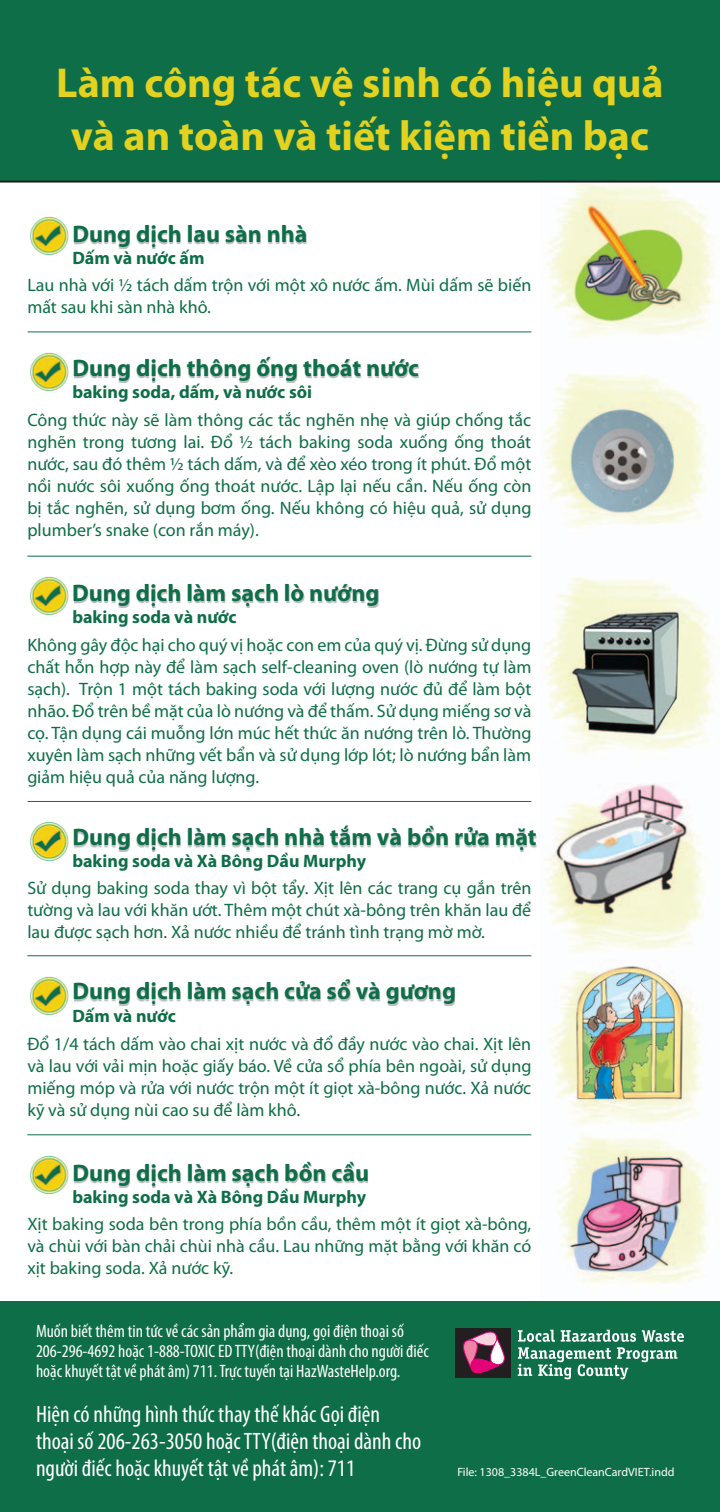
<style>
.page{position:relative;width:720px;height:1512px;background:#fff}
.page>*{position:absolute;margin:0;border:0;box-sizing:border-box;transform-origin:0 0}
.t1{font:700 42px/53px "Myriad Pro";color:#e3d220;text-align:center}
.t2{font:700 24px "Myriad Pro";color:#0d6e48}
.t3{font:condensed 23.8px/27.2px "Myriad Pro";color:#fff}
.t4{font:18px/22px "Myriad Pro";color:#0d6e48;text-align:justify}
.t5{font:condensed 18px/20px "Myriad Pro";color:#fff}
.t6{font:700 18px "Myriad Pro";color:#0d6e48}
.t7{font:12px "Myriad Pro";color:#fff}
</style>
<div class="page">
<img style="left:543px;top:183px;width:172px;height:1100px">
<div style="left:0;top:1301px;width:720px;height:211px;background:#0d6e48"></div>
<div style="left:0;top:0;width:720px;height:183px;background:#0d6e48"></div>
<div style="left:455px;top:1328px;width:56px;height:49px;background:#231f20"></div>
<svg style="left:463px;top:1331px;width:42px;height:43px"></svg>
<svg style="left:518px;top:1330px;width:166px;height:49px"></svg>
<svg style="left:74px;top:226px;width:233px;height:23px"></svg>
<img style="left:30px;top:216px;width:39px;height:40px">
<hr style="left:28px;top:332px;width:503px;height:1px;background:#0d6e48">
<hr style="left:27px;top:556px;width:504px;height:1px;background:#0d6e48">
<hr style="left:28px;top:801px;width:503px;height:1px;background:#0d6e48">
<hr style="left:27px;top:955px;width:504px;height:1px;background:#0d6e48">
<hr style="left:27px;top:1134px;width:504px;height:1px;background:#0d6e48">
<svg style="left:74px;top:358px;width:345px;height:25px"></svg>
<img style="left:30px;top:352px;width:39px;height:40px">
<svg style="left:74px;top:586px;width:305px;height:22px"></svg>
<img style="left:30px;top:576px;width:39px;height:40px">
<svg style="left:74px;top:828px;width:463px;height:24px"></svg>
<img style="left:30px;top:821px;width:39px;height:41px">
<svg style="left:74px;top:981px;width:381px;height:25px"></svg>
<img style="left:30px;top:976px;width:39px;height:40px">
<svg style="left:74px;top:1163px;width:294px;height:25px"></svg>
<img style="left:30px;top:1155px;width:39px;height:40px">
<h1 class="t1" style="left:56px;top:55px;width:609px">Làm công tác vệ sinh có hiệu quả và an toàn và tiết kiệm tiền bạc</h1>
<h2 class="t2" style="left:72px;top:218px;width:237px">Dung dịch lau sàn nhà</h2>
<p class="t6" style="left:72px;top:246px;width:134px">Dấm và nước ấm</p>
<p class="t4" style="left:27px;top:274px;width:506px">Lau nhà với ½ tách dấm trộn với một xô nước ấm. Mùi dấm sẽ biến mất sau khi sàn nhà khô.</p>
<h2 class="t2" style="left:72px;top:352px;width:348px">Dung dịch thông ống thoát nước</h2>
<p class="t6" style="left:72px;top:380px;width:241px">baking soda, dấm, và nước sôi</p>
<p class="t4" style="left:27px;top:408px;width:506px">Công thức này sẽ làm thông các tắc nghẽn nhẹ và giúp chống tắc nghẽn trong tương lai. Đổ ½ tách baking soda xuống ống thoát nước, sau đó thêm ½ tách dấm, và để xèo xéo trong ít phút. Đổ một nồi nước sôi xuống ống thoát nước. Lập lại nếu cần. Nếu ống còn bị tắc nghẽn, sử dụng bơm ống. Nếu không có hiệu quả, sử dụng plumber’s snake (con rắn máy).</p>
<h2 class="t2" style="left:72px;top:577px;width:309px">Dung dịch làm sạch lò nướng</h2>
<p class="t6" style="left:72px;top:605px;width:166px">baking soda và nước</p>
<p class="t4" style="left:27px;top:634px;width:506px">Không gây độc hại cho quý vị hoặc con em của quý vị. Đừng sử dụng chất hỗn hợp này để làm sạch self-cleaning oven (lò nướng tự làm sạch). Trộn 1 một tách baking soda với lượng nước đủ để làm bột nhão. Đổ trên bề mặt của lò nướng và để thấm. Sử dụng miếng sơ và cọ. Tận dụng cái muỗng lớn múc hết thức ăn nướng trên lò. Thường xuyên làm sạch những vết bẩn và sử dụng lớp lót; lò nướng bẩn làm giảm hiệu quả của năng lượng.</p>
<h2 class="t2" style="left:72px;top:821px;width:466px">Dung dịch làm sạch nhà tắm và bồn rửa mặt</h2>
<p class="t6" style="left:72px;top:849px;width:295px">baking soda và Xà Bông Dầu Murphy</p>
<p class="t4" style="left:27px;top:877px;width:506px">Sử dụng baking soda thay vì bột tẩy. Xịt lên các trang cụ gắn trên tường và lau với khăn ướt. Thêm một chút xà-bông trên khăn lau để lau được sạch hơn. Xả nước nhiều để tránh tình trạng mờ mờ.</p>
<h2 class="t2" style="left:72px;top:976px;width:385px">Dung dịch làm sạch cửa sổ và gương</h2>
<p class="t6" style="left:72px;top:1004px;width:105px">Dấm và nước</p>
<p class="t4" style="left:27px;top:1032px;width:506px">Đổ 1/4 tách dấm vào chai xịt nước và đổ đầy nước vào chai. Xịt lên và lau với vải mịn hoặc giấy báo. Về cửa sổ phía bên ngoài, sử dụng miếng móp và rửa với nước trộn một ít giọt xà-bông nước. Xả nước kỹ và sử dụng nùi cao su để làm khô.</p>
<h2 class="t2" style="left:72px;top:1157px;width:298px">Dung dịch làm sạch bồn cầu</h2>
<p class="t6" style="left:72px;top:1185px;width:295px">baking soda và Xà Bông Dầu Murphy</p>
<p class="t4" style="left:27px;top:1213px;width:505px">Xịt baking soda bên trong phía bồn cầu, thêm một ít giọt xà-bông, và chùi với bàn chải chùi nhà cầu. Lau những mặt bằng với khăn có xịt baking soda. Xả nước kỹ.</p>
<p class="t5" style="left:36px;top:1321px;width:394px">Muốn biết thêm tin tức về các sản phẩm gia dụng, gọi điện thoại số<br>206-296-4692 hoặc 1-888-TOXIC ED TTY(điện thoại dành cho người điếc hoặc khuyết tật về phát âm) 711. Trực tuyến tại HazWasteHelp.org.</p>
<h3 class="t3" style="left:36px;top:1400px;width:387px">Hiện có những hình thức thay thế khác Gọi điện thoại số 206-263-3050 hoặc TTY(điện thoại dành cho người điếc hoặc khuyết tật về phát âm): 711</h3>
<p class="t7" style="left:457px;top:1465px;width:219px">File: 1308_3384L_GreenCleanCardVIET.indd</p>
</div>
